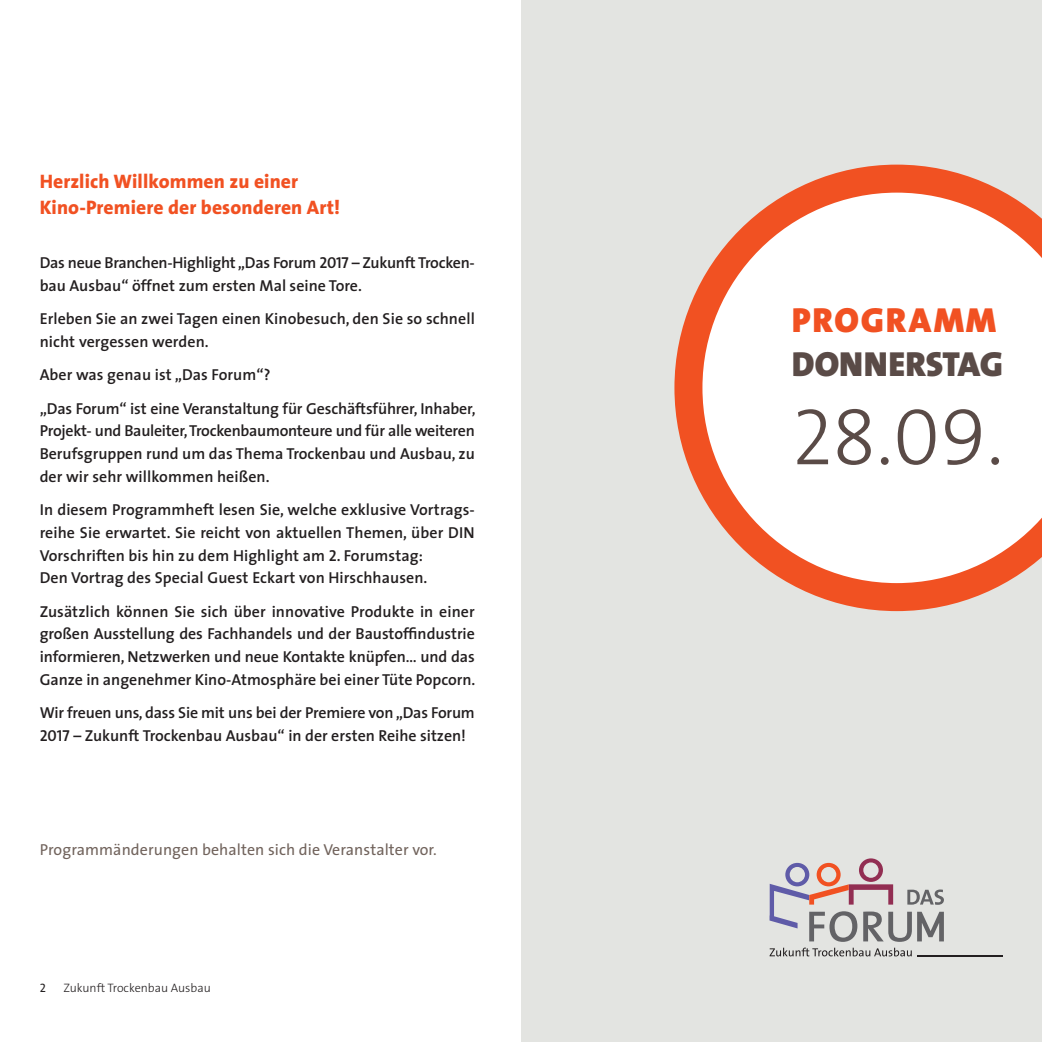
<style>
.page{position:relative;width:1042px;height:1042px;background:#fff}
.page>*{position:absolute;margin:0;border:0;box-sizing:border-box;transform-origin:0 0}
.t1{font:80.5px "The Sans Light Caps";color:#5a4b47}
.t2{font:900 35px "The Sans";color:#5a4b47}
.t3{font:900 35px "The Sans";letter-spacing:.05em;color:#f15122}
.t4{font:800 19.6px/26.2px "The Sans";letter-spacing:.005em;color:#f15122}
.t5{font:600 15.92px/22.8px "The Sans";color:#231f20}
.t6{font:15.92px "The Sans";letter-spacing:.005em;color:#71635c}
.t7{font:300 12.25px "The Sans";color:#231f20}
.t8{font:12.25px "The Sans Caps";color:#231f20}
.s1{font-family:"The Sans Semi Bold Caps";font-weight:400}
</style>
<div class="page">
<div style="left:521px;top:0;width:521px;height:1042px;background:#e3e4e1"></div>
<svg style="left:674px;top:165px;width:368px;height:446px"></svg>
<hr style="left:917px;top:955px;width:85px;height:1px;background:#231f20">
<svg style="left:769px;top:858px;width:175px;height:98px"></svg>
<p class="t4" style="left:40px;top:168px;width:302px">Herzlich Willkommen zu einer<br>Kino-Premiere der besonderen Art!</p>
<p class="t5" style="left:40px;top:251px;width:437px">Das neue Branchen-Highlight „Das Forum <span class="s1">2017</span> – Zukunft Trocken&shy;bau Ausbau“ öffnet zum ersten Mal seine Tore.</p>
<p class="t5" style="left:40px;top:307px;width:437px">Erleben Sie an zwei Tagen einen Kinobesuch, den Sie so schnell nicht vergessen werden.</p>
<p class="t5" style="left:40px;top:358px;width:437px;line-height:33.2px">Aber was genau ist „Das Forum“?<br>„Das Forum“ ist eine Veranstaltung für Geschäftsführer, Inhaber,</p>
<p class="t5" style="left:40px;top:419px;width:437px;text-align:justify">Projekt- und Bauleiter, Trockenbaumonteure und für alle weiteren Berufsgruppen rund um das Thema Trockenbau und Ausbau, zu der wir sehr willkommen heißen.</p>
<p class="t5" style="left:40px;top:498px;width:437px">In diesem Programmheft lesen Sie, welche exklusive Vortrags&shy;reihe Sie erwartet. Sie reicht von aktuellen Themen, über DIN Vorschriften bis hin zu dem Highlight am <span class="s1">2.</span> Forumstag:<br>Den Vortrag des Special Guest Eckart von Hirschhausen.</p>
<p class="t5" style="left:40px;top:599px;width:437px;text-align:justify">Zusätzlich können Sie sich über innovative Produkte in einer großen Ausstellung des Fachhandels und der Baustoffindustrie informieren, Netzwerken und neue Kontakte knüpfen… und das Ganze in angenehmer Kino-Atmosphäre bei einer Tüte Popcorn.</p>
<p class="t5" style="left:40px;top:701px;width:437px">Wir freuen uns, dass Sie mit uns bei der Premiere von „Das Forum<br><span class="s1">2017</span> – Zukunft Trockenbau Ausbau“ in der ersten Reihe sitzen!</p>
<p class="t6" style="left:40px;top:836px;width:399px">Programmänderungen behalten sich die Veranstalter vor.</p>
<p class="t8" style="left:40px;top:977px;width:8px">2</p>
<p class="t7" style="left:63px;top:977px;width:149px">Zukunft Trockenbau Ausbau</p>
<h2 class="t3" style="left:792px;top:290px;width:206px">PROGRAMM</h2>
<h2 class="t2" style="left:792px;top:334px;width:212px">DONNERSTAG</h2>
<h1 class="t1" style="left:792px;top:370px;width:213px">28.09.</h1>
</div>
